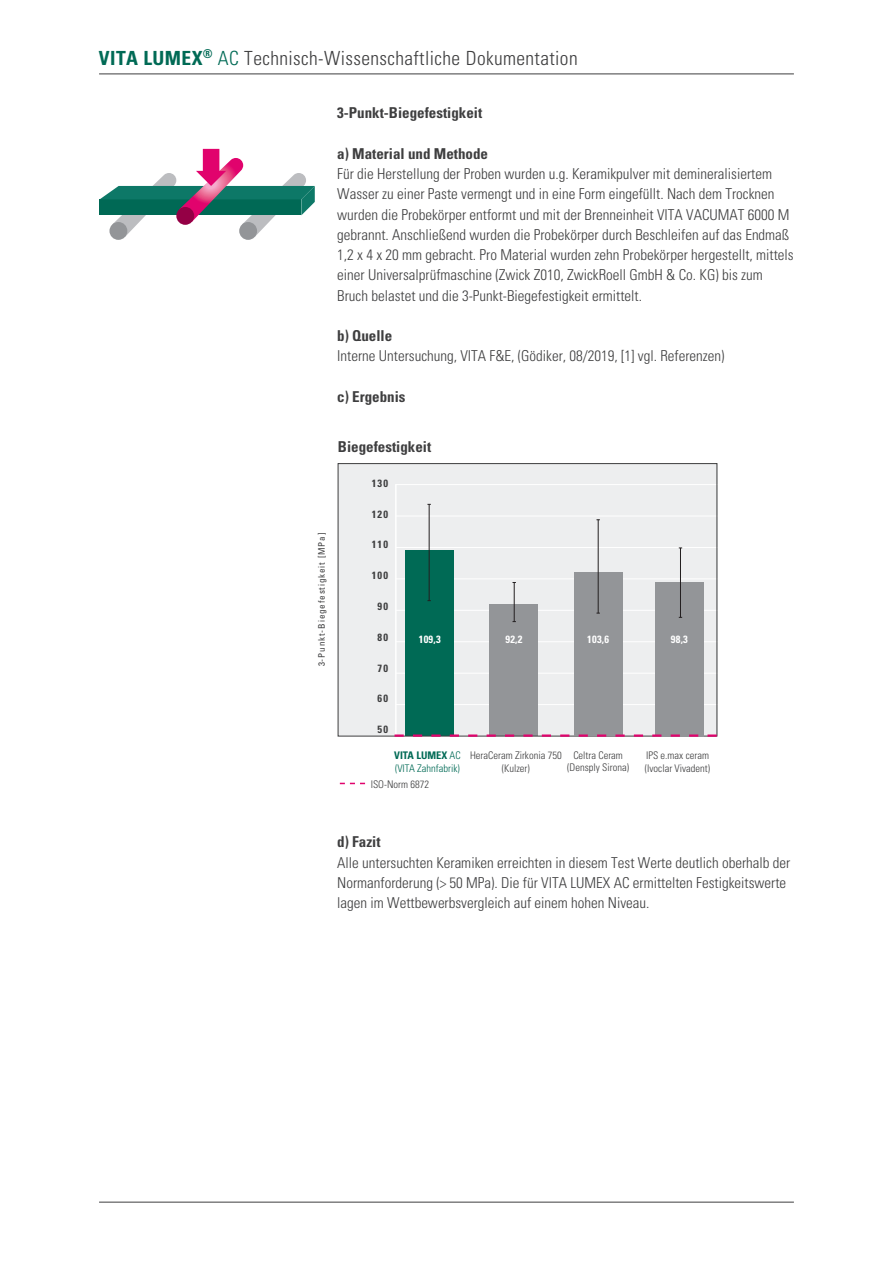
<style>
.page{position:relative;width:893px;height:1263px;background:#fff}
.page>*{position:absolute;margin:0;border:0;box-sizing:border-box;transform-origin:0 0}
.t1{font:300 condensed 19.5px "Univers LT Std";letter-spacing:.02em;color:#3e3e3f}
.t2{font:300 condensed 15px/20.2px "Univers LT Std";color:#3e3e3f}
.t3{font:700 condensed 15px "Univers LT Std";color:#3e3e3f}
.t4{font:300 condensed 10.5px/12.6px "Univers LT Std";color:#3e3e3f;text-align:center}
.t5{font:300 condensed 10.5px/12.6px "Univers LT Std";color:#006a55}
.t6{font:700 condensed 10.5px "Univers LT Std";letter-spacing:.1em;color:#3e3e3f}
.t7{font:700 condensed 10.5px "Univers LT Std";letter-spacing:.02em;color:#fff}
.t8{font:condensed 9px "Univers LT Std";letter-spacing:.1em;color:#3e3e3f}
.s1{font-weight:700;color:#006a55}
.s2{color:#006a55}
.s3{font-weight:700}
</style>
<div class="page">
<hr style="left:99px;top:74px;width:695px;height:1px;background:#3e3e3f">
<hr style="left:99px;top:1202px;width:695px;height:1px;background:#3e3e3f">
<svg style="left:109px;top:222px;width:18px;height:18px"></svg>
<div style="left:239px;top:222px;width:18px;height:18px;background:#939598;border-radius:50%"></div>
<div style="left:203px;top:149px;width:16px;height:24px;background:#e1036d"></div>
<svg style="left:100px;top:158px;width:215px;height:79px"></svg>
<div style="left:338px;top:463px;width:379px;height:273px;background:#edeeef"></div>
<hr style="left:396px;top:484px;width:321px;height:1px;background:#fff">
<hr style="left:396px;top:516px;width:321px;height:1px;background:#fff">
<hr style="left:396px;top:610px;width:321px;height:1px;background:#fff">
<hr style="left:396px;top:578px;width:321px;height:1px;background:#fff">
<hr style="left:396px;top:547px;width:321px;height:1px;background:#fff">
<hr style="left:395px;top:484px;width:2px;height:252px;background:#fff">
<hr style="left:396px;top:704px;width:321px;height:1px;background:#fff">
<hr style="left:396px;top:673px;width:321px;height:1px;background:#fff">
<hr style="left:396px;top:641px;width:321px;height:1px;background:#fff">
<div style="left:489px;top:605px;width:49px;height:131px;background:#939598"></div>
<div style="left:405px;top:551px;width:49px;height:185px;background:#006a55"></div>
<div style="left:574px;top:572px;width:49px;height:164px;background:#939598"></div>
<div style="left:655px;top:582px;width:49px;height:154px;background:#939598"></div>
<hr style="left:429px;top:504px;width:1px;height:97px;background:#231f20">
<hr style="left:514px;top:582px;width:1px;height:40px;background:#231f20">
<hr style="left:680px;top:548px;width:1px;height:69px;background:#231f20">
<hr style="left:598px;top:520px;width:1px;height:93px;background:#231f20">
<svg style="left:395px;top:734px;width:322px;height:3px"></svg>
<svg style="left:340px;top:783px;width:25px;height:1px"></svg>
<h1 class="t1" style="left:99px;top:46px;width:480px"><span class="s1">VITA LUMEX</span><sup>®</sup> <span class="s2">AC</span> Technisch-Wissenschaftliche Dokumentation</h1>
<p class="t3" style="left:337px;top:104px;width:147px">3-Punkt-Biegefestigkeit</p>
<p class="t3" style="left:337px;top:144px;width:152px">a) Material und Methode</p>
<p class="t2" style="left:337px;top:164px;width:458px">Für die Herstellung der Proben wurden u.g. Keramikpulver mit demineralisiertem Wasser zu einer Paste vermengt und in eine Form eingefüllt. Nach dem Trocknen wurden die Probekörper entformt und mit der Brenneinheit VITA VACUMAT 6000 M gebrannt. Anschließend wurden die Probekörper durch Beschleifen auf das Endmaß 1,2 x 4 x 20 mm gebracht. Pro Material wurden zehn Probekörper hergestellt, mittels einer Universalprüfmaschine (Zwick Z010, ZwickRoell GmbH &amp; Co. KG) bis zum Bruch belastet und die 3-Punkt-Biegefestigkeit ermittelt.</p>
<p class="t3" style="left:337px;top:327px;width:57px">b) Quelle</p>
<p class="t2" style="left:337px;top:346px;width:389px">Interne Untersuchung, VITA F&amp;E, (Gödiker, 08/2019, [1] vgl. Referenzen)</p>
<p class="t3" style="left:337px;top:387px;width:70px">c) Ergebnis</p>
<p class="t8" style="left:316px;top:666px;width:135px;rotate:-90deg">3-Punkt-Biegefestigkeit [MPa]</p>
<p class="t3" style="left:338px;top:437px;width:95px">Biegefestigkeit</p>
<p class="t6" style="left:372px;top:477px;width:18px">130</p>
<p class="t6" style="left:372px;top:507px;width:18px">120</p>
<p class="t6" style="left:372px;top:538px;width:18px">110</p>
<p class="t6" style="left:372px;top:569px;width:18px">100</p>
<p class="t6" style="left:378px;top:600px;width:12px">90</p>
<p class="t6" style="left:378px;top:631px;width:12px">80</p>
<p class="t6" style="left:378px;top:661px;width:12px">70</p>
<p class="t6" style="left:378px;top:692px;width:12px">60</p>
<p class="t6" style="left:378px;top:723px;width:12px">50</p>
<p class="t7" style="left:419px;top:633px;width:23px">109,3</p>
<p class="t7" style="left:505px;top:633px;width:18px">92,2</p>
<p class="t7" style="left:587px;top:633px;width:23px">103,6</p>
<p class="t7" style="left:671px;top:633px;width:18px">98,3</p>
<p class="t5" style="left:394px;top:749px;width:68px"><span class="s3">VITA LUMEX</span> AC (VITA Zahnfabrik)</p>
<p class="t4" style="left:371px;top:777px;width:60px">ISO-Norm 6872</p>
<p class="t4" style="left:470px;top:749px;width:93px">HeraCeram Zirkonia 750 (Kulzer)</p>
<p class="t4" style="left:567px;top:748px;width:63px">Celtra Ceram (Densply Sirona)</p>
<p class="t4" style="left:645px;top:749px;width:67px;text-align:left">IPS e.max ceram (Ivoclar Vivadent)</p>
<p class="t3" style="left:337px;top:833px;width:45px">d) Fazit</p>
<p class="t2" style="left:337px;top:852px;width:455px">Alle untersuchten Keramiken erreichten in diesem Test Werte deutlich oberhalb der<br>Normanforderung (&gt; 50 MPa). Die für VITA LUMEX AC ermittelten Festigkeitswerte lagen im Wettbewerbsvergleich auf einem hohen Niveau.</p>
</div>
